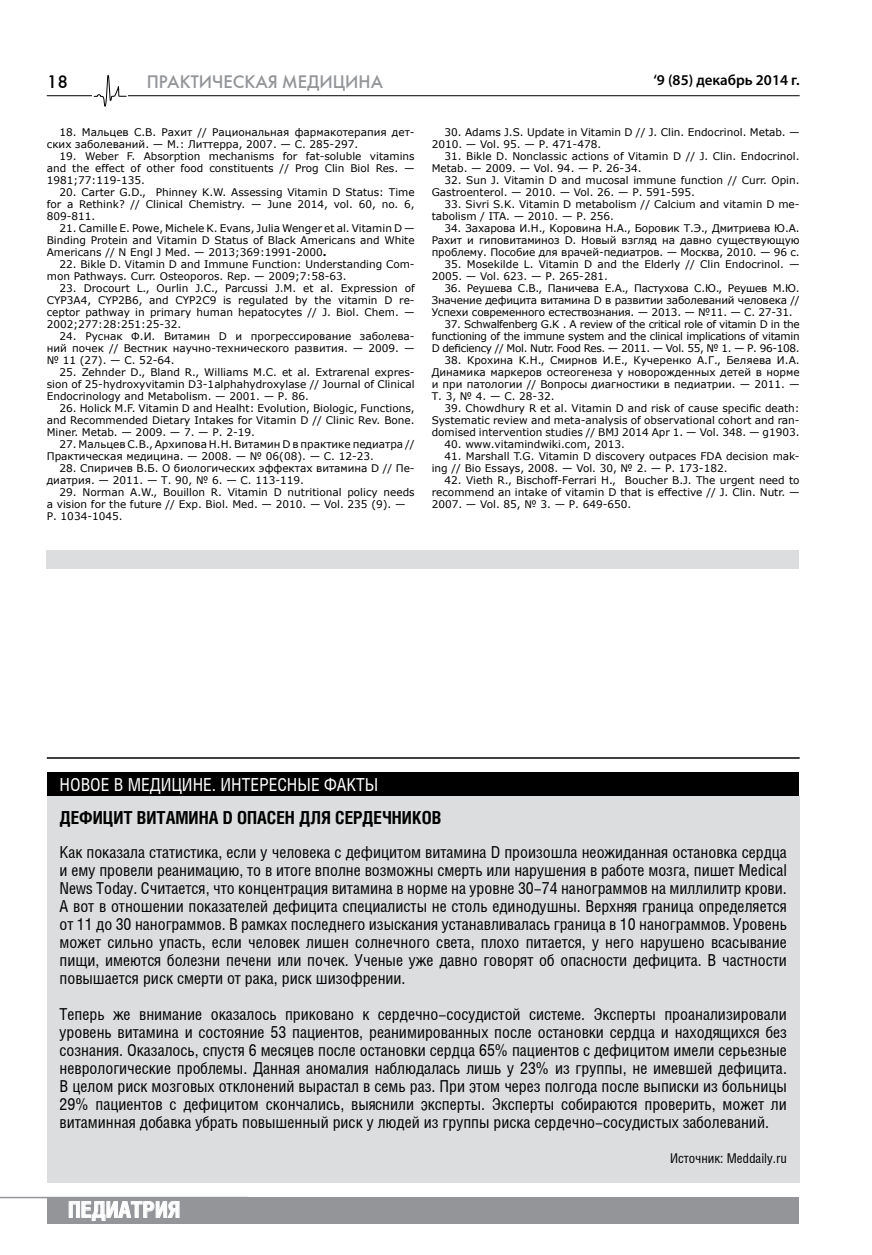
<style>
.page{position:relative;width:872px;height:1255px;background:#fff}
.page>*{position:absolute;margin:0;border:0;box-sizing:border-box;transform-origin:0 0}
.t1{font:700 21.75px "Helios Cond";color:#fff;scale:1.05 1}
.t2{font:700 18px "Helios Cond";color:#000}
.t3{font:18px "Helios Cond";color:#fff}
.t4{font:18px "Futuris C";color:#939598}
.t5{font:18px "Futuris C";color:#000}
.t6{font:16.5px/18px "Helios Cond";color:#000;text-align:justify}
.t7{font:600 15px "Myriad Pro";color:#000}
.t8{font:13.5px "Helios Cond";color:#000}
.t9{font:10.5px/12px "Verdana";color:#000;text-align:justify}
.s1{font-weight:700}
</style>
<div class="page">
<hr style="left:47px;top:95px;width:752px;height:1px;background:#000">
<div style="left:47px;top:1196px;width:751px;height:27px;background:#939598"></div>
<svg style="left:69px;top:1201px;width:110px;height:19px"></svg>
<hr style="left:0;top:1196px;width:248px;height:2px;background:#939598">
<div style="left:93px;top:74px;width:35px;height:33px;background:#fff"></div>
<svg style="left:93px;top:74px;width:34px;height:33px"></svg>
<div style="left:46px;top:550px;width:752px;height:19px;background:#dcddde"></div>
<div style="left:47px;top:796px;width:752px;height:386px;background:#dcddde"></div>
<div style="left:47px;top:772px;width:751px;height:24px;background:#000"></div>
<hr style="left:47px;top:757px;width:752px;height:1px;background:#000">
<h2 class="t5" style="left:47px;top:71px;width:23px">18</h2>
<h2 class="t4" style="left:147px;top:71px;width:238px">ПРАКТИЧЕСКАЯ МЕДИЦИНА</h2>
<p class="t9" style="left:47px;top:126px;width:369px;text-indent:13px">18. Мальцев С.В. Рахит // Рациональная фармакотерапия дет&shy;ских заболеваний. — М.: Литтерра, 2007. — С. 285-297.</p>
<p class="t9" style="left:47px;top:150px;width:369px;text-indent:13px">19. Weber F. Absorption mechanisms for fat-soluble vitamins and the effect of other food constituents // Prog Clin Biol Res. — 1981;77:119-135.</p>
<p class="t9" style="left:47px;top:186px;width:369px;text-indent:13px">20. Carter G.D., Phinney K.W. Assessing Vitamin D Status: Time for a Rethink? // Clinical Chemistry. — June 2014, vol. 60, no. 6, 809-811.</p>
<p class="t9" style="left:47px;top:222px;width:369px;text-indent:13px">21. Camille E. Powe, Michele K. Evans, Julia Wenger et al. Vitamin D — Binding Protein and Vitamin D Status of Black Americans and White Americans // N Engl J Med. — 2013;369:1991-2000<span class="s1">.</span></p>
<p class="t9" style="left:47px;top:258px;width:369px;text-indent:13px">22. Bikle D. Vitamin D and Immune Function: Understanding Com&shy;mon Pathways. Curr. Osteoporos. Rep. — 2009;7:58-63.</p>
<p class="t9" style="left:47px;top:282px;width:369px;text-indent:13px">23. Drocourt L., Ourlin J.C., Parcussi J.M. et al. Expression of CYP3A4, CYP2B6, and CYP2C9 is regulated by the vitamin D re&shy;ceptor pathway in primary human hepatocytes // J. Biol. Chem. — 2002;277:28:251:25-32.</p>
<p class="t9" style="left:47px;top:330px;width:369px;text-indent:13px">24. Руснак Ф.И. Витамин D и прогрессирование заболева&shy;ний почек // Вестник научно-технического развития. — 2009. — № 11 (27). — С. 52-64.</p>
<p class="t9" style="left:47px;top:366px;width:369px;text-indent:13px">25. Zehnder D., Bland R., Williams M.C. et al. Extrarenal expres&shy;sion of 25-hydroxyvitamin D3-1alphahydroxylase // Journal of Clinical Endocrinology and Metabolism. — 2001. — Р. 86.</p>
<p class="t9" style="left:47px;top:402px;width:369px;text-indent:13px">26. Holick M.F. Vitamin D and Healht: Evolution, Biologic, Functions, and Recommended Dietary Intakes for Vitamin D // Clinic Rev. Bone.<br>Miner. Metab. — 2009. — 7. — Р. 2-19.</p>
<p class="t9" style="left:47px;top:438px;width:369px;text-indent:13px">27. Мальцев С.В., Архипова Н.Н. Витамин D в практике педиатра //<br>Практическая медицина. — 2008. — № 06(08). — С. 12-23.</p>
<p class="t9" style="left:47px;top:462px;width:369px;text-indent:13px">28. Спиричев В.Б. О биологических эффектах витамина D // Пе&shy;диатрия. — 2011. — Т. 90, № 6. — С. 113-119.</p>
<p class="t9" style="left:47px;top:486px;width:369px;text-align:left;text-indent:13px">29. Norman A.W., Bouillon R. Vitamin D nutritional policy needs a vision for the future // Exp. Biol. Med. — 2010. — Vol. 235 (9). —<br>Р. 1034-1045.</p>
<h3 class="t7" style="left:653px;top:71px;width:148px">‘9 (85) декабрь 2014 г.</h3>
<p class="t9" style="left:432px;top:126px;width:369px;text-indent:13px">30. Adams J.S. Update in Vitamin D // J. Clin. Endocrinol. Metab. —<br>2010. — Vol. 95. — Р. 471-478.</p>
<p class="t9" style="left:432px;top:150px;width:369px;text-indent:13px">31. Bikle D. Nonclassic actions of Vitamin D // J. Clin. Endocrinol.<br>Metab. — 2009. — Vol. 94. — Р. 26-34.</p>
<p class="t9" style="left:432px;top:174px;width:369px;text-indent:13px">32. Sun J. Vitamin D and mucosal immune function // Curr. Opin.<br>Gastroenterol. — 2010. — Vol. 26. — Р. 591-595.</p>
<p class="t9" style="left:432px;top:198px;width:369px;text-indent:13px">33. Sivri S.K. Vitamin D metabolism // Calcium and vitamin D me&shy;tabolism / ITA. — 2010. — Р. 256.</p>
<p class="t9" style="left:432px;top:222px;width:369px;text-indent:13px">34. Захарова И.Н., Коровина Н.А., Боровик Т.Э., Дмитриева Ю.А.<br>Рахит и гиповитаминоз D. Новый взгляд на давно существующую проблему. Пособие для врачей-педиатров. — Москва, 2010. — 96 с.</p>
<p class="t9" style="left:432px;top:258px;width:369px;text-indent:13px">35. Mosekilde L. Vitamin D and the Elderly // Clin Endocrinol. —<br>2005. — Vol. 623. — Р. 265-281.</p>
<p class="t9" style="left:432px;top:282px;width:369px;text-indent:13px">36. Реушева С.В., Паничева Е.А., Пастухова С.Ю., Реушев М.Ю.<br>Значение дефицита витамина D в развитии заболеваний человека // Успехи современного естествознания. — 2013. — №11. — С. 27-31.</p>
<p class="t9" style="left:432px;top:318px;width:369px;text-indent:13px">37. Schwalfenberg G.K . A review of the critical role of vitamin D in the functioning of the immune system and the clinical implications of vitamin D deficiency // Mol. Nutr. Food Res. — 2011. — Vol. 55, № 1. — Р. 96-108.</p>
<p class="t9" style="left:432px;top:354px;width:369px;text-indent:13px">38. Крохина К.Н., Смирнов И.Е., Кучеренко А.Г., Беляева И.А.<br>Динамика маркеров остеогенеза у новорожденных детей в норме и при патологии // Вопросы диагностики в педиатрии. — 2011. — Т. 3, № 4. — С. 28-32.</p>
<p class="t9" style="left:432px;top:402px;width:369px;text-indent:13px">39. Chowdhury R et al. Vitamin D and risk of cause specific death:<br>Systematic review and meta-analysis of observational cohort and ran&shy;domised intervention studies // BMJ 2014 Apr 1. — Vol. 348. — g1903.</p>
<p class="t9" style="left:444px;top:438px;width:182px">40. www.vitamindwiki.com, 2013.</p>
<p class="t9" style="left:432px;top:450px;width:369px;text-indent:13px">41. Marshall T.G. Vitamin D discovery outpaces FDA decision mak&shy;ing // Bio Essays, 2008. — Vol. 30, № 2. — Р. 173-182.</p>
<p class="t9" style="left:432px;top:474px;width:369px;text-indent:13px">42. Vieth R., Bischoff-Ferrari H., Boucher B.J. The urgent need to recommend an intake of vitamin D that is effective // J. Clin. Nutr. — 2007. — Vol. 85, № 3. — Р. 649-650.</p>
<h2 class="t3" style="left:60px;top:774px;width:320px">новое в медицине. ИНТЕРЕСНЫЕ ФАКТЫ</h2>
<h2 class="t2" style="left:60px;top:806px;width:363px">Дефицит витамина D опасен для сердечников</h2>
<p class="t6" style="left:60px;top:843px;width:729px">Как показала статистика, если у человека с дефицитом витамина D произошла неожиданная остановка сердца и ему провели реанимацию, то в итоге вполне возможны смерть или нарушения в работе мозга, пишет Medical News Today. Считается, что концентрация витамина в норме на уровне 30-74 нанограммов на миллилитр крови.<br>А вот в отношении показателей дефицита специалисты не столь единодушны. Верхняя граница определяется от 11 до 30 нанограммов. В рамках последнего изыскания устанавливалась граница в 10 нанограммов. Уровень может сильно упасть, если человек лишен солнечного света, плохо питается, у него нарушено всасывание пищи, имеются болезни печени или почек. Ученые уже давно говорят об опасности дефицита. В частности повышается риск смерти от рака, риск шизофрении.</p>
<p class="t6" style="left:60px;top:1005px;width:729px">Теперь же внимание оказалось приковано к сердечно-сосудистой системе. Эксперты проанализировали уровень витамина и состояние 53 пациентов, реанимированных после остановки сердца и находящихся без сознания. Оказалось, спустя 6 месяцев после остановки сердца 65% пациентов с дефицитом имели серьезные неврологические проблемы. Данная аномалия наблюдалась лишь у 23% из группы, не имевшей дефицита.<br>В целом риск мозговых отклонений вырастал в семь раз. При этом через полгода после выписки из больницы 29% пациентов с дефицитом скончались, выяснили эксперты. Эксперты собираются проверить, может ли витаминная добавка убрать повышенный риск у людей из группы риска сердечно-сосудистых заболеваний.</p>
<p class="t8" style="left:670px;top:1150px;width:118px">Источник: Meddaily.ru</p>
<h1 class="t1" style="left:68px;top:1196px;width:108px">Педиатрия</h1>
</div>
